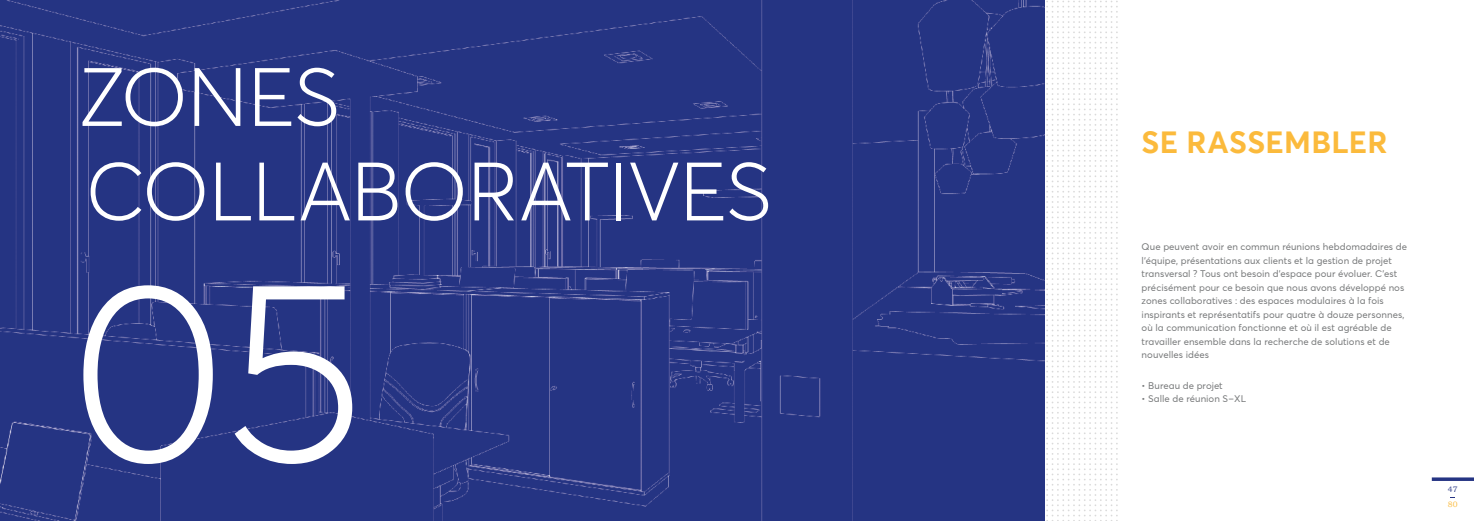
<style>
.page{position:relative;width:1474px;height:521px;background:#fff}
.page>*{position:absolute;margin:0;border:0;box-sizing:border-box;transform-origin:0 0}
.t1{font:300 256.64px "Averta Std";color:#fff}
.t2{font:300 81.38px/94.5px "Averta Std";letter-spacing:-.02em;color:#fff}
.t3{font:700 30.62px "Averta Std";letter-spacing:.01em;color:#fbba3c}
.t4{font:9.62px/13.5px "Averta Std";letter-spacing:.005em;color:#77797a}
.t5{font:7.88px "Bookman Old Style";color:#253483}
.t6{font:7.88px "Bookman Old Style";color:#fbba3c}
</style>
<div class="page">
<svg style="left:1044px;top:0;width:73px;height:521px"></svg>
<div style="left:0;top:0;width:1044px;height:521px;background:#253483"></div>
<svg style="left:1431px;top:477px;width:42px;height:4px"></svg>
<h2 class="t2" style="left:78px;top:50px;width:696px">ZONES<br>COLLABORATIVES</h2>
<h1 class="t1" style="left:68px;top:213px;width:297px">05</h1>
<h3 class="t3" style="left:1141px;top:123px;width:247px">SE RASSEMBLER</h3>
<p class="t4" style="left:1141px;top:240px;width:267px">Que peuvent avoir en commun réunions hebdomadaires de l’équipe, présentations aux clients et la gestion de projet transversal ? Tous ont besoin d'espace pour évoluer. C'est précisément pour ce besoin que nous avons développé nos zones collaboratives : des espaces modulaires à la fois inspirants et représentatifs pour quatre à douze personnes, où la communication fonctionne et où il est agréable de travailler ensemble dans la recherche de solutions et de nouvelles idées</p>
<p class="t4" style="left:1141px;top:379px;width:83px">• Bureau de projet</p>
<p class="t4" style="left:1141px;top:392px;width:106px">• Salle de réunion S–XL</p>
<p class="t5" style="left:1447px;top:484px;width:11px">47</p>
<p class="t6" style="left:1447px;top:499px;width:11px">80</p>
</div>
